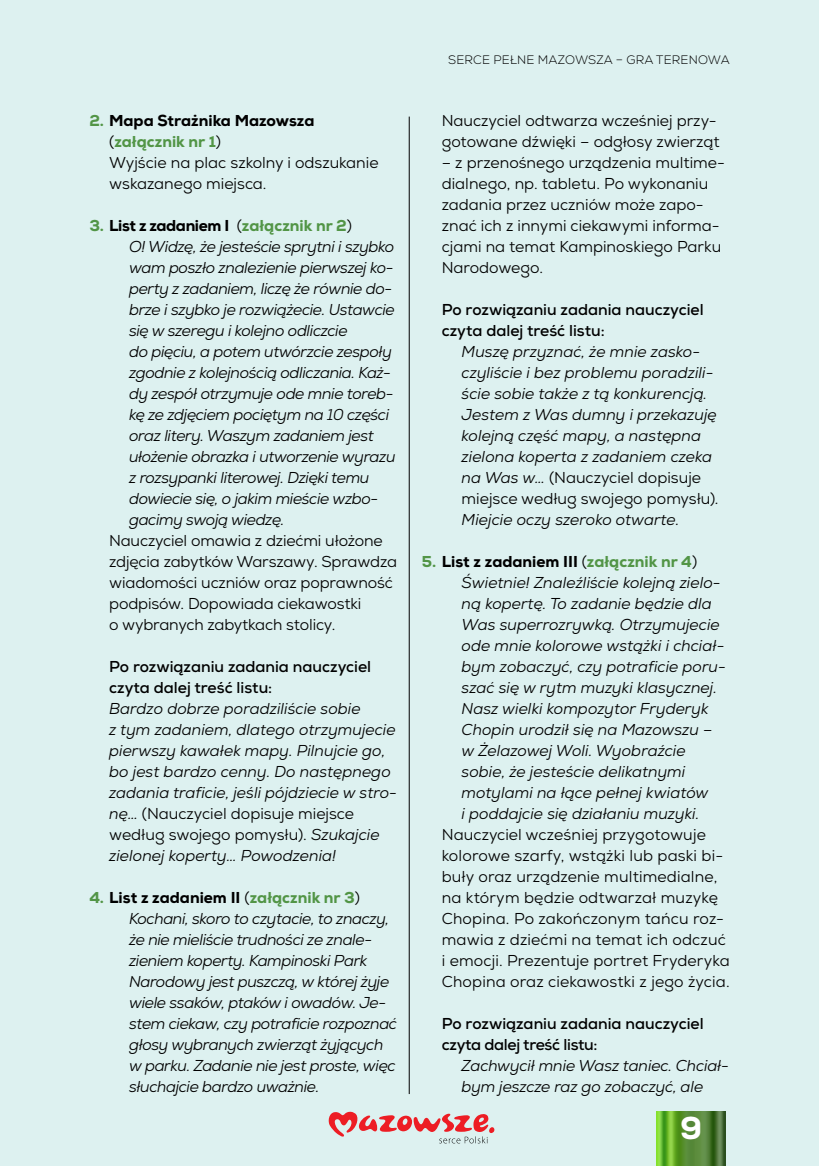
<style>
.page{position:relative;width:819px;height:1166px;background:#ddf1f0}
.page>*{position:absolute;margin:0;border:0;box-sizing:border-box;transform-origin:0 0}
.t1{font:800 31.5px "Nexa";color:#fff}
.t2{font:italic 15.75px/21px "Nexa";letter-spacing:-.015em;color:#000}
.t3{font:15.75px/21px "Nexa";color:#000}
.t4{font:700 15.75px/21px "Nexa";color:#000}
.t5{font:300 12.25px "Nexa";letter-spacing:.015em;color:#000}
.s1{font-weight:800;color:#529546}
.s2{font-weight:800}
.s3{font-weight:800;font-style:normal;color:#529546}
.s4{font-weight:800;font-style:normal}
.s5{font-style:normal}
</style>
<div class="page">
<img style="left:656px;top:1111px;width:69px;height:55px">
<hr style="left:409px;top:117px;width:1px;height:977px;background:#000">
<svg style="left:329px;top:1112px;width:165px;height:31px"></svg>
<p class="t3" style="left:109px;top:110px;width:271px;text-indent:-20px"><span class="s1">2.</span> <span class="s2">Mapa Strażnika Mazowsza </span>(<span class="s1">załącznik nr 1</span>)<br>Wyjście na plac szkolny i odszukanie wskazanego miejsca.</p>
<p class="t2" style="left:129px;top:215px;width:268px;text-indent:-40px"><span class="s3">3.</span> <span class="s4">List z zadaniem I</span> <span class="s5">(</span><span class="s3">załącznik nr 2</span><span class="s5">)<br></span>O! Widzę, że jesteście sprytni i szybko wam poszło znalezienie pierwszej ko&shy;perty z zadaniem, liczę że równie do&shy;brze i szybko je rozwiążecie. Ustawcie się w szeregu i kolejno odliczcie<br>do pięciu, a potem utwórzcie zespoły zgodnie z kolejnością odliczania. Każ&shy;dy zespół otrzymuje ode mnie toreb&shy;kę ze zdjęciem pociętym na 10 części oraz litery. Waszym zadaniem jest ułożenie obrazka i utworzenie wyrazu z rozsypanki literowej. Dzięki temu dowiecie się, o jakim mieście wzbo&shy;gacimy swoją wiedzę.</p>
<p class="t3" style="left:109px;top:530px;width:289px">Nauczyciel omawia z dziećmi ułożone zdjęcia zabytków Warszawy. Sprawdza wiadomości uczniów oraz poprawność podpisów. Dopowiada ciekawostki<br>o wybranych zabytkach stolicy.</p>
<p class="t4" style="left:109px;top:656px;width:263px">Po rozwiązaniu zadania nauczyciel czyta dalej treść listu:</p>
<p class="t2" style="left:109px;top:698px;width:289px">Bardzo dobrze poradziliście sobie<br>z tym zadaniem, dlatego otrzymujecie pierwszy kawałek mapy. Pilnujcie go, bo jest bardzo cenny. Do następnego zadania traficie, jeśli pójdziecie w stro&shy;nę… <span class="s5">(Nauczyciel dopisuje miejsce według swojego pomysłu).</span> Szukajcie zielonej koperty… Powodzenia!</p>
<p class="t2" style="left:129px;top:887px;width:269px;text-indent:-40px"><span class="s3">4.</span> <span class="s4">List z zadaniem II</span> <span class="s5">(</span><span class="s3">załącznik nr 3</span><span class="s5">)<br></span>Kochani, skoro to czytacie, to znaczy, że nie mieliście trudności ze znale&shy;zieniem koperty. Kampinoski Park Narodowy jest puszczą, w której żyje wiele ssaków, ptaków i owadów. Je&shy;stem ciekaw, czy potraficie rozpoznać głosy wybranych zwierząt żyjących w parku. Zadanie nie jest proste, więc słuchajcie bardzo uważnie.</p>
<p class="t5" style="left:448px;top:52px;width:283px">SERCE PEŁNE MAZOWSZA – GRA TERENOWA</p>
<p class="t3" style="left:442px;top:110px;width:279px">Nauczyciel odtwarza wcześniej przy&shy;gotowane dźwięki – odgłosy zwierząt</p>
<p class="t3" style="left:442px;top:152px;width:284px">– z przenośnego urządzenia multime&shy;dialnego, np. tabletu. Po wykonaniu zadania przez uczniów może zapo&shy;znać ich z innymi ciekawymi informa&shy;cjami na temat Kampinoskiego Parku<br>Narodowego.</p>
<p class="t4" style="left:442px;top:299px;width:263px">Po rozwiązaniu zadania nauczyciel czyta dalej treść listu:</p>
<p class="t2" style="left:461px;top:341px;width:259px">Muszę przyznać, że mnie zasko&shy;czyliście i bez problemu poradzili&shy;ście sobie także z tą konkurencją.<br>Jestem z Was dumny i przekazuję kolejną część mapy, a następna zielona koperta z zadaniem czeka na Was w… <span class="s5">(Nauczyciel dopisuje miejsce według swojego pomysłu)</span>.<br>Miejcie oczy szeroko otwarte.</p>
<p class="t2" style="left:461px;top:551px;width:266px;text-indent:-40px"><span class="s3">5.</span> <span class="s4">List z zadaniem III</span> <span class="s5">(</span><span class="s3">załącznik nr 4</span><span class="s5">)<br></span>Świetnie! Znaleźliście kolejną zielo&shy;ną kopertę. To zadanie będzie dla Was superrozrywką. Otrzymujecie ode mnie kolorowe wstążki i chciał&shy;bym zobaczyć, czy potraficie poru&shy;szać się w rytm muzyki klasycznej.<br>Nasz wielki kompozytor Fryderyk Chopin urodził się na Mazowszu – w Żelazowej Woli. Wyobraźcie sobie, że jesteście delikatnymi motylami na łące pełnej kwiatów<br>i poddajcie się działaniu muzyki.</p>
<p class="t3" style="left:442px;top:824px;width:289px">Nauczyciel wcześniej przygotowuje kolorowe szarfy, wstążki lub paski bi&shy;buły oraz urządzenie multimedialne, na którym będzie odtwarzał muzykę Chopina. Po zakończonym tańcu roz&shy;mawia z dziećmi na temat ich odczuć i emocji. Prezentuje portret Fryderyka Chopina oraz ciekawostki z jego życia.</p>
<p class="t4" style="left:442px;top:1013px;width:263px">Po rozwiązaniu zadania nauczyciel czyta dalej treść listu:</p>
<p class="t2" style="left:461px;top:1055px;width:269px">Zachwycił mnie Wasz taniec. Chciał&shy;bym jeszcze raz go zobaczyć, ale</p>
<h1 class="t1" style="left:680px;top:1108px;width:24px">9</h1>
</div>
